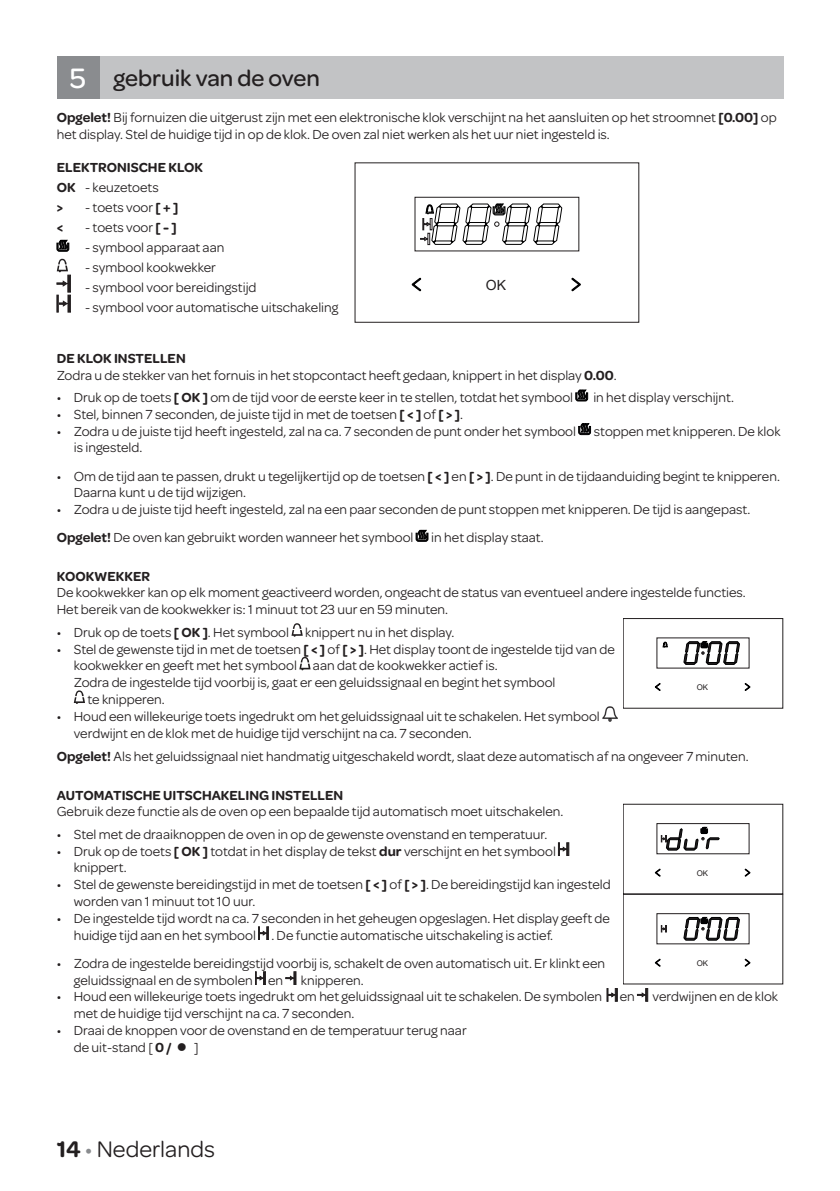
<style>
.page{position:relative;width:840px;height:1191px;background:#fff}
.page>*{position:absolute;margin:0;border:0;box-sizing:border-box;transform-origin:0 0}
.t1{font:500 24px "Omnes";color:#231f20}
.t2{font:24px "Omnes";color:#231f20}
.t3{font:14px/16.8px "Omnes";color:#231f20}
.t4{font:600 14px/20px "Omnes";color:#231f20}
.t5{font:14px "Arial";color:#231f20}
.t6{font:7.8px "Arial";color:#231f20}
.s1{font-size:30px;color:#fff}
.s2{font-weight:600}
.s3{font-weight:400}
.s4{color:#8a8c8f}
</style>
<div class="page">
<div style="left:85px;top:57px;width:697px;height:42px;background:#c2c3c5"></div>
<div style="left:57px;top:57px;width:42px;height:42px;background:#8a8c8f"></div>
<svg style="left:57px;top:240px;width:12px;height:11px"></svg>
<svg style="left:57px;top:259px;width:14px;height:53px"></svg>
<svg style="left:575px;top:390px;width:12px;height:11px"></svg>
<svg style="left:578px;top:423px;width:12px;height:12px"></svg>
<svg style="left:415px;top:530px;width:13px;height:11px"></svg>
<svg style="left:291px;top:623px;width:11px;height:13px"></svg>
<svg style="left:299px;top:657px;width:11px;height:13px"></svg>
<svg style="left:74px;top:690px;width:11px;height:14px"></svg>
<img style="left:602px;top:706px;width:14px;height:15px">
<svg style="left:558px;top:842px;width:10px;height:13px"></svg>
<svg style="left:258px;top:926px;width:11px;height:13px"></svg>
<svg style="left:255px;top:971px;width:10px;height:13px"></svg>
<svg style="left:285px;top:971px;width:11px;height:13px"></svg>
<svg style="left:606px;top:988px;width:11px;height:13px"></svg>
<svg style="left:636px;top:988px;width:11px;height:13px"></svg>
<div style="left:414px;top:197px;width:164px;height:54px;border:1px solid #231f20"></div>
<svg style="left:420px;top:203px;width:142px;height:43px"></svg>
<svg style="left:411px;top:277px;width:10px;height:14px"></svg>
<svg style="left:571px;top:277px;width:9px;height:14px"></svg>
<div style="left:622px;top:618px;width:160px;height:90px;border:1px solid #231f20"></div>
<svg style="left:662px;top:642px;width:5px;height:5px"></svg>
<svg style="left:683px;top:641px;width:56px;height:23px"></svg>
<svg style="left:654px;top:683px;width:6px;height:8px"></svg>
<svg style="left:744px;top:683px;width:5px;height:8px"></svg>
<div style="left:622px;top:804px;width:160px;height:90px;border:1px solid #231f20"></div>
<div style="left:656px;top:823px;width:92px;height:31px;border:1px solid #231f20"></div>
<svg style="left:661px;top:827px;width:57px;height:23px"></svg>
<svg style="left:654px;top:868px;width:6px;height:8px"></svg>
<svg style="left:744px;top:868px;width:5px;height:9px"></svg>
<div style="left:622px;top:894px;width:160px;height:90px;border:1px solid #231f20"></div>
<div style="left:656px;top:913px;width:92px;height:31px;border:1px solid #231f20"></div>
<svg style="left:661px;top:925px;width:5px;height:7px"></svg>
<svg style="left:683px;top:917px;width:56px;height:23px"></svg>
<svg style="left:654px;top:958px;width:6px;height:8px"></svg>
<svg style="left:744px;top:958px;width:5px;height:9px"></svg>
<h1 class="t1" style="left:70px;top:62px;width:251px"><span class="s1">5</span> gebruik van de oven</h1>
<p class="t3" style="left:57px;top:108px;width:721px"><span class="s2">Opgelet!</span> Bij fornuizen die uitgerust zijn met een elektronische klok verschijnt na het aansluiten op het stroomnet <span class="s2">[0.00]</span> op het display. Stel de huidige tijd in op de klok. De oven zal niet werken als het uur niet ingesteld is.</p>
<p class="t4" style="left:57px;top:157px;width:148px">ELEKTRONISCHE KLOK<br>OK <span class="s3">- keuzetoets<br></span>&gt; <span class="s3">- toets voor</span> [ + ]<br>&lt;</p>
<p class="t3" style="left:85px;top:218px;width:93px">- toets voor <span class="s2">[ - ]</span></p>
<p class="t3" style="left:85px;top:238px;width:141px">- symbool apparaat aan</p>
<p class="t3" style="left:85px;top:258px;width:132px">- symbool kookwekker</p>
<p class="t3" style="left:85px;top:278px;width:173px">- symbool voor bereidingstijd</p>
<p class="t3" style="left:85px;top:298px;width:255px">- symbool voor automatische uitschakeling</p>
<p class="t3" style="left:57px;top:349px;width:561px"><span class="s2">DE KLOK INSTELLEN<br></span>Zodra u de stekker van het fornuis in het stopcontact heeft gedaan, knippert in het display <span class="s2">0.00</span>.</p>
<p class="t3" style="left:57px;top:388px;width:517px">• Druk op de toets <span class="s2">[ OK ]</span> om de tijd voor de eerste keer in te stellen, totdat het symbool</p>
<p class="t3" style="left:593px;top:388px;width:142px">in het display verschijnt.</p>
<p class="t3" style="left:57px;top:405px;width:407px">• Stel, binnen 7 seconden, de juiste tijd in met de toetsen <span class="s2">[ &lt; ]</span> of <span class="s2">[ &gt; ]</span>.</p>
<p class="t3" style="left:57px;top:422px;width:520px">• Zodra u de juiste tijd heeft ingesteld, zal na ca. 7 seconden de punt onder het symbool</p>
<p class="t3" style="left:593px;top:422px;width:188px">stoppen met knipperen. De klok</p>
<p class="t3" style="left:74px;top:438px;width:70px">is ingesteld.</p>
<p class="t3" style="left:74px;top:467px;width:707px;text-indent:-17px">• Om de tijd aan te passen, drukt u tegelijkertijd op de toetsen <span class="s2">[ &lt; ]</span> en <span class="s2">[ &gt; ]</span>. De punt in de tijdaanduiding begint te knipperen.<br>Daarna kunt u de tijd wijzigen.</p>
<p class="t3" style="left:57px;top:494px;width:694px;line-height:28.2px">• Zodra u de juiste tijd heeft ingesteld, zal na een paar seconden de punt stoppen met knipperen. De tijd is aangepast.<br><span class="s2">Opgelet!</span> De oven kan gebruikt worden wanneer het symbool</p>
<p class="t5" style="left:485px;top:275px;width:22px">OK</p>
<p class="t3" style="left:431px;top:528px;width:114px">in het display staat.</p>
<p class="t4" style="left:57px;top:565px;width:95px">KOOKWEKKER</p>
<p class="t3" style="left:57px;top:583px;width:690px">De kookwekker kan op elk moment geactiveerd worden, ongeacht de status van eventueel andere ingestelde functies.<br>Het bereik van de kookwekker is: 1 minuut tot 23 uur en 59 minuten.</p>
<p class="t3" style="left:57px;top:623px;width:399px">• Druk op de toets <span class="s2">[ OK ]</span>. Het symbool knippert nu in het display.</p>
<p class="t3" style="left:57px;top:639px;width:559px">• Stel de gewenste tijd in met de toetsen <span class="s2">[ &lt; ]</span> of <span class="s2">[ &gt; ]</span>. Het display toont de ingestelde tijd van de</p>
<p class="t3" style="left:74px;top:656px;width:425px">kookwekker en geeft met het symbool aan dat de kookwekker actief is.</p>
<p class="t3" style="left:74px;top:673px;width:483px">Zodra de ingestelde tijd voorbij is, gaat er een geluidssignaal en begint het symbool</p>
<p class="t3" style="left:87px;top:690px;width:79px">te knipperen.</p>
<p class="t3" style="left:74px;top:707px;width:527px;text-indent:-17px">• Houd een willekeurige toets ingedrukt om het geluidssignaal uit te schakelen. Het symbool verdwijnt en de klok met de huidige tijd verschijnt na ca. 7 seconden.</p>
<p class="t3" style="left:57px;top:746px;width:693px"><span class="s2">Opgelet!</span> Als het geluidssignaal niet handmatig uitgeschakeld wordt, slaat deze automatisch af na ongeveer 7 minuten.</p>
<p class="t4" style="left:57px;top:784px;width:288px">AUTOMATISCHE UITSCHAKELING INSTELLEN</p>
<p class="t3" style="left:57px;top:802px;width:508px">Gebruik deze functie als de oven op een bepaalde tijd automatisch moet uitschakelen.</p>
<p class="t3" style="left:57px;top:825px;width:492px">• Stel met de draaiknoppen de oven in op de gewenste ovenstand en temperatuur.</p>
<p class="t3" style="left:74px;top:841px;width:483px;text-indent:-17px">• Druk op de toets <span class="s2">[ OK ]</span> totdat in het display de tekst <span class="s2">dur</span> verschijnt en het symbool knippert.</p>
<p class="t3" style="left:74px;top:875px;width:538px;text-indent:-17px">• Stel de gewenste bereidingstijd in met de toetsen <span class="s2">[ &lt; ]</span> of <span class="s2">[ &gt; ]</span>. De bereidingstijd kan ingesteld worden van 1 minuut tot 10 uur.</p>
<p class="t3" style="left:74px;top:909px;width:537px;text-indent:-17px">• De ingestelde tijd wordt na ca. 7 seconden in het geheugen opgeslagen. Het display geeft de huidige tijd aan en het symbool . De functie automatische uitschakeling is actief.</p>
<p class="t3" style="left:74px;top:954px;width:532px;text-indent:-17px">• Zodra de ingestelde bereidingstijd voorbij is, schakelt de oven automatisch uit. Er klinkt een geluidssignaal en de symbolen en</p>
<p class="t6" style="left:696px;top:681px;width:13px">OK</p>
<p class="t6" style="left:696px;top:867px;width:13px">OK</p>
<p class="t6" style="left:696px;top:957px;width:13px">OK</p>
<p class="t3" style="left:301px;top:970px;width:64px">knipperen.</p>
<p class="t3" style="left:57px;top:987px;width:546px">• Houd een willekeurige toets ingedrukt om het geluidssignaal uit te schakelen. De symbolen</p>
<p class="t3" style="left:619px;top:987px;width:17px">en</p>
<p class="t3" style="left:652px;top:987px;width:127px">verdwijnen en de klok</p>
<p class="t3" style="left:74px;top:1004px;width:282px">met de huidige tijd verschijnt na ca. 7 seconden.</p>
<p class="t3" style="left:74px;top:1021px;width:394px;text-indent:-17px">• Draai de knoppen voor de ovenstand en de temperatuur terug naar de uit-stand [ <span class="s2">0 /</span> ● ]</p>
<h1 class="t2" style="left:57px;top:1132px;width:160px"><span class="s2">14</span> <span class="s4">•</span> Nederlands</h1>
</div>
